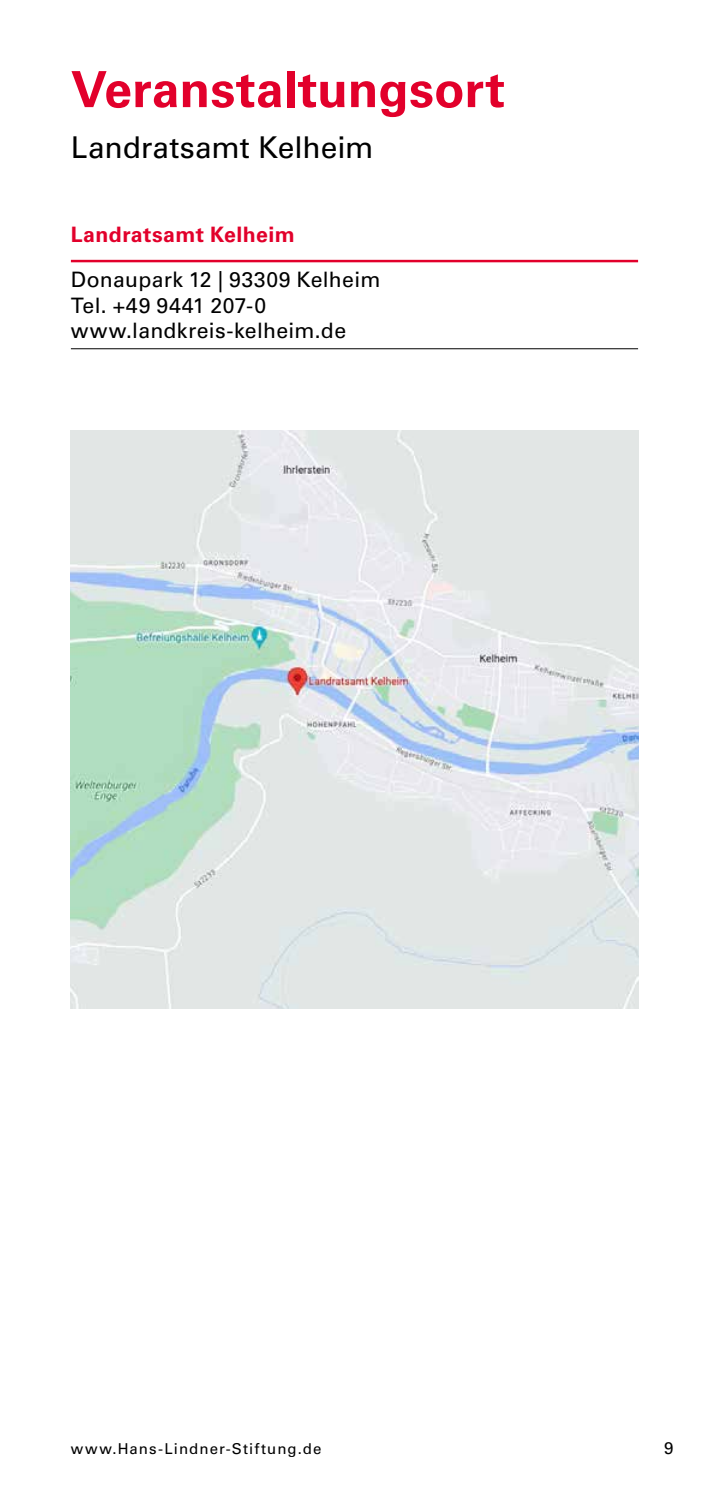
<style>
.page{position:relative;width:709px;height:1489px;background:#fff}
.page>*{position:absolute;margin:0;border:0;box-sizing:border-box;transform-origin:0 0}
.t1{font:700 50px "Univers LT Pro 65";color:#e2002b}
.t2{font:30px "Univers LT Pro 55 Roman";color:#000}
.t3{font:21.25px/25.5px "Univers LT Pro 55 Roman";letter-spacing:.015em;color:#000}
.t4{font:700 21.25px "Univers LT Pro 65";letter-spacing:.02em;color:#e2002b}
.t5{font:17px "Univers LT Pro 55 Roman";color:#000}
.t6{font:15px "Univers LT Pro 55 Roman";letter-spacing:.075em;color:#000}
</style>
<div class="page">
<hr style="left:71px;top:260px;width:567px;height:2px;background:#e2002b">
<hr style="left:71px;top:348px;width:567px;height:1px;background:#000">
<img style="left:71px;top:430px;width:567px;height:578px">
<h1 class="t1" style="left:71px;top:54px;width:435px">Veranstaltungsort</h1>
<h2 class="t2" style="left:71px;top:127px;width:304px">Landratsamt Kelheim</h2>
<p class="t4" style="left:71px;top:220px;width:225px">Landratsamt Kelheim</p>
<p class="t3" style="left:71px;top:266px;width:311px">Donaupark 12 | 93309 Kelheim<br>Tel. +49 9441 207-0 www.landkreis-kelheim.de</p>
<p class="t6" style="left:71px;top:1438px;width:252px">www.Hans-Lindner-Stiftung.de</p>
<p class="t5" style="left:664px;top:1436px;width:11px">9</p>
</div>
